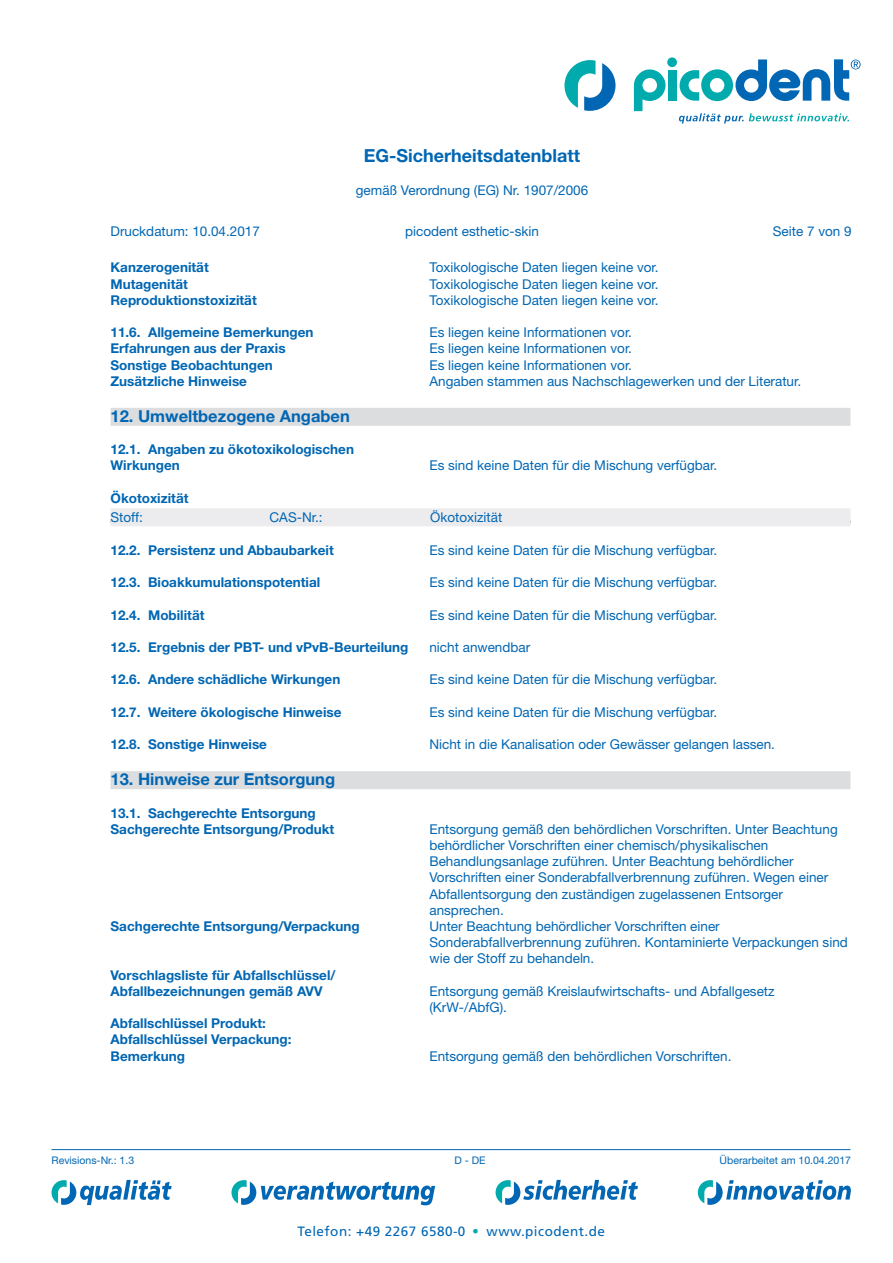
<style>
.page{position:relative;width:893px;height:1263px;background:#fff}
.page>*{position:absolute;margin:0;border:0;box-sizing:border-box;transform-origin:0 0}
.t1{font:39px "Frutiger LT Std";color:#00aaad}
.t2{font:700 18px "Helvetica Neue LT Std";color:#0166b3}
.t3{font:700 16.5px "Helvetica Neue LT Std";color:#0166b3}
.t4{font:13.5px/16.2px "Helvetica Neue LT Std";color:#0166b3}
.t5{font:700 13.5px/16.2px "Helvetica Neue LT Std";color:#0166b3}
.t6{font:13.5px "Frutiger LT Std";letter-spacing:.035em;color:#0166b3}
.t7{font:10.5px "Helvetica Neue LT Std";color:#0166b3}
</style>
<div class="page">
<svg style="left:52px;top:1180px;width:120px;height:25px"></svg>
<svg style="left:496px;top:1180px;width:142px;height:25px"></svg>
<svg style="left:698px;top:1180px;width:153px;height:25px"></svg>
<svg style="left:231px;top:1180px;width:204px;height:25px"></svg>
<svg style="left:634px;top:69px;width:32px;height:42px"></svg>
<div style="left:668px;top:70px;width:9px;height:31px;background:#00aaad"></div>
<div style="left:667px;top:57px;width:10px;height:10px;background:#00aaad;border-radius:50%"></div>
<svg style="left:564px;top:60px;width:51px;height:51px"></svg>
<svg style="left:679px;top:113px;width:170px;height:11px"></svg>
<svg style="left:680px;top:59px;width:181px;height:42px"></svg>
<hr style="left:52px;top:1149px;width:798px;height:1px;background:#0166b3">
<div style="left:111px;top:408px;width:739px;height:18px;background:#dcdddf"></div>
<div style="left:111px;top:508px;width:739px;height:18px;background:#ececee"></div>
<div style="left:111px;top:771px;width:739px;height:18px;background:#dcdddf"></div>
<h2 class="t2" style="left:364px;top:144px;width:218px">EG-Sicherheitsdatenblatt</h2>
<p class="t4" style="left:356px;top:182px;width:234px">gemäß Verordnung (EG) Nr. 1907/2006</p>
<p class="t4" style="left:111px;top:223px;width:151px">Druckdatum: 10.04.2017</p>
<p class="t4" style="left:405px;top:223px;width:135px">picodent esthetic-skin</p>
<p class="t4" style="left:773px;top:223px;width:80px">Seite 7 von 9</p>
<p class="t5" style="left:111px;top:259px;width:100px">Kanzerogenität</p>
<p class="t4" style="left:429px;top:259px;width:231px">Toxikologische Daten liegen keine vor.</p>
<p class="t5" style="left:111px;top:275px;width:79px">Mutagenität</p>
<p class="t4" style="left:429px;top:276px;width:231px">Toxikologische Daten liegen keine vor.</p>
<p class="t5" style="left:111px;top:292px;width:148px">Reproduktionstoxizität</p>
<p class="t4" style="left:429px;top:292px;width:231px">Toxikologische Daten liegen keine vor.</p>
<p class="t5" style="left:111px;top:324px;width:204px">11.6. Allgemeine Bemerkungen</p>
<p class="t4" style="left:429px;top:324px;width:204px">Es liegen keine Informationen vor.</p>
<p class="t5" style="left:111px;top:340px;width:177px">Erfahrungen aus der Praxis</p>
<p class="t4" style="left:429px;top:340px;width:204px">Es liegen keine Informationen vor.</p>
<p class="t5" style="left:111px;top:356px;width:164px">Sonstige Beobachtungen</p>
<p class="t4" style="left:429px;top:357px;width:204px">Es liegen keine Informationen vor.</p>
<p class="t5" style="left:111px;top:373px;width:138px">Zusätzliche Hinweise</p>
<p class="t4" style="left:429px;top:373px;width:373px">Angaben stammen aus Nachschlagewerken und der Literatur.</p>
<p class="t3" style="left:111px;top:406px;width:241px">12. Umweltbezogene Angaben</p>
<p class="t5" style="left:111px;top:441px;width:245px">12.1. Angaben zu ökotoxikologischen<br>Wirkungen</p>
<p class="t4" style="left:429px;top:457px;width:289px">Es sind keine Daten für die Mischung verfügbar.</p>
<p class="t5" style="left:111px;top:490px;width:79px">Ökotoxizität</p>
<p class="t4" style="left:111px;top:509px;width:34px">Stoff:</p>
<p class="t4" style="left:270px;top:509px;width:54px">CAS-Nr.:</p>
<p class="t4" style="left:430px;top:509px;width:74px">Ökotoxizität</p>
<p class="t5" style="left:111px;top:541px;width:225px">12.2. Persistenz und Abbaubarkeit</p>
<p class="t4" style="left:429px;top:542px;width:289px">Es sind keine Daten für die Mischung verfügbar.</p>
<p class="t5" style="left:111px;top:574px;width:211px">12.3. Bioakkumulationspotential</p>
<p class="t4" style="left:429px;top:574px;width:289px">Es sind keine Daten für die Mischung verfügbar.</p>
<p class="t5" style="left:111px;top:606px;width:95px">12.4. Mobilität</p>
<p class="t4" style="left:429px;top:606px;width:289px">Es sind keine Daten für die Mischung verfügbar.</p>
<p class="t5" style="left:111px;top:639px;width:299px">12.5. Ergebnis der PBT- und vPvB-Beurteilung</p>
<p class="t4" style="left:429px;top:639px;width:102px">nicht anwendbar</p>
<p class="t5" style="left:111px;top:671px;width:231px">12.6. Andere schädliche Wirkungen</p>
<p class="t4" style="left:429px;top:671px;width:289px">Es sind keine Daten für die Mischung verfügbar.</p>
<p class="t5" style="left:111px;top:703px;width:232px">12.7. Weitere ökologische Hinweise</p>
<p class="t4" style="left:429px;top:704px;width:289px">Es sind keine Daten für die Mischung verfügbar.</p>
<p class="t5" style="left:111px;top:736px;width:158px">12.8. Sonstige Hinweise</p>
<p class="t4" style="left:429px;top:736px;width:347px">Nicht in die Kanalisation oder Gewässer gelangen lassen.</p>
<p class="t3" style="left:111px;top:769px;width:226px">13. Hinweise zur Entsorgung</p>
<p class="t5" style="left:111px;top:804px;width:225px">13.1. Sachgerechte Entsorgung<br>Sachgerechte Entsorgung/Produkt</p>
<p class="t4" style="left:429px;top:821px;width:410px">Entsorgung gemäß den behördlichen Vorschriften. Unter Beachtung behördlicher Vorschriften einer chemisch/physikalischen Behandlungsanlage zuführen. Unter Beachtung behördlicher Vorschriften einer Sonderabfallverbrennung zuführen. Wegen einer Abfallentsorgung den zuständigen zugelassenen Entsorger ansprechen.</p>
<p class="t5" style="left:111px;top:918px;width:251px">Sachgerechte Entsorgung/Verpackung</p>
<p class="t4" style="left:429px;top:918px;width:420px">Unter Beachtung behördlicher Vorschriften einer<br>Sonderabfallverbrennung zuführen. Kontaminierte Verpackungen sind wie der Stoff zu behandeln.</p>
<p class="t5" style="left:111px;top:966px;width:226px">Vorschlagsliste für Abfallschlüssel/<br>Abfallbezeichnungen gemäß AVV</p>
<p class="t4" style="left:429px;top:983px;width:347px">Entsorgung gemäß Kreislaufwirtschafts- und Abfallgesetz (KrW-/AbfG).</p>
<p class="t5" style="left:111px;top:1015px;width:182px">Abfallschlüssel Produkt:<br>Abfallschlüssel Verpackung:<br>Bemerkung</p>
<p class="t4" style="left:429px;top:1047px;width:303px">Entsorgung gemäß den behördlichen Vorschriften.</p>
<p class="t7" style="left:52px;top:1154px;width:84px">Revisions-Nr.: 1.3</p>
<p class="t7" style="left:454px;top:1154px;width:33px">D - DE</p>
<p class="t7" style="left:720px;top:1154px;width:133px">Überarbeitet am 10.04.2017</p>
<p class="t6" style="left:297px;top:1223px;width:170px">Telefon: +49 2267 6580-0</p>
<h1 class="t1" style="left:470px;top:1206px;width:12px">·</h1>
<p class="t6" style="left:487px;top:1223px;width:120px">www.picodent.de</p>
</div>
